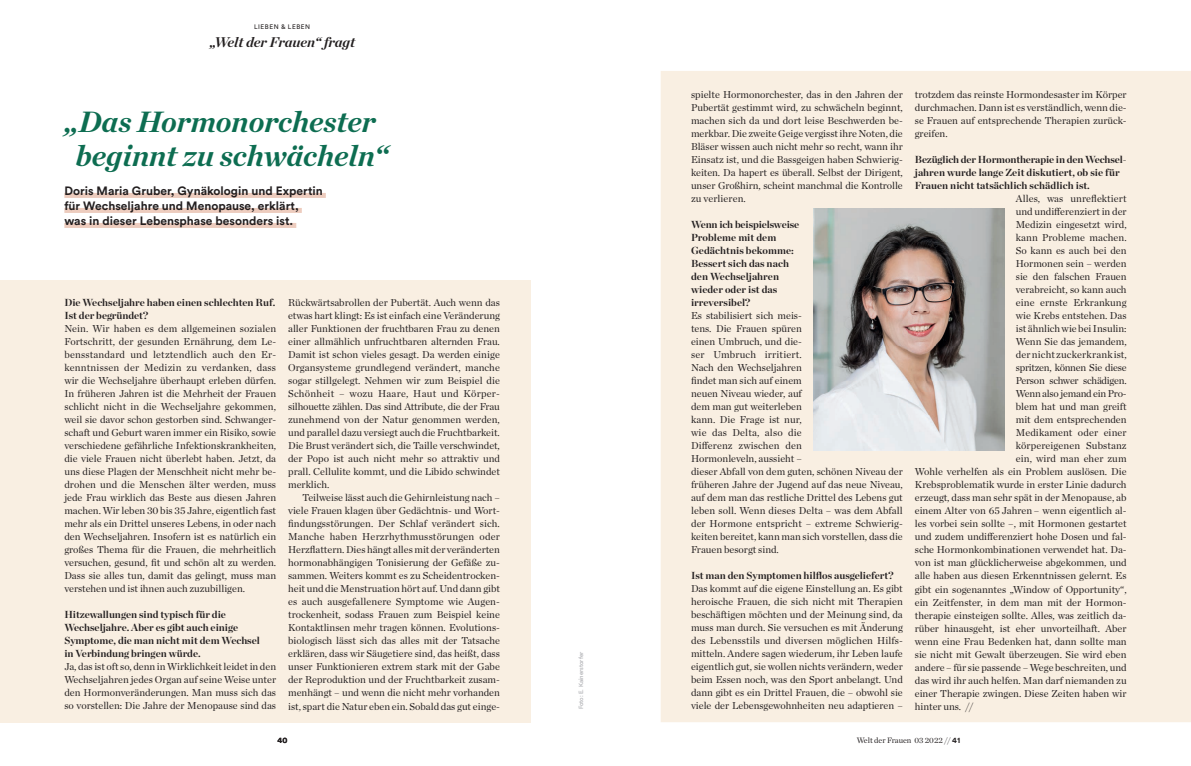
<style>
.page{position:relative;width:1191px;height:766px;background:#fff}
.page>*{position:absolute;margin:0;border:0;box-sizing:border-box;transform-origin:0 0}
.t1{font:italic 700 30px/34px "Chronicle Deck";color:#0d6d51;text-align:center}
.t2{font:italic 700 14px "Chronicle Display";color:#231f20}
.t3{font:700 12px/15px "Circular Pro";color:#231f20}
.t4{font:10.2px/13px "Chronicle Deck";color:#231f20;text-align:justify}
.t5{font:700 10.2px/13px "Chronicle Display";color:#231f20}
.t6{font:10.2px "Chronicle Deck";letter-spacing:-.025em;color:#231f20}
.t7{font:10.2px "Chronicle Deck";letter-spacing:.02em;color:#231f20}
.t8{font:10.2px "Chronicle Deck";letter-spacing:-.02em;color:#231f20}
.t9{font:8px "Chronicle Deck";color:#231f20}
.t10{font:700 8px "Circular Pro";color:#231f20}
.t11{font:6.5px "Circular Pro";letter-spacing:.085em;color:#231f20}
.t12{font:6px "Circular Pro";color:#a8a9ad}
.s1{font-family:"Circular Pro";font-weight:700}
</style>
<div class="page">
<div style="left:0;top:280px;width:530px;height:442px;background:#f9efe2"></div>
<div style="left:661px;top:71px;width:530px;height:651px;background:#f9efe2"></div>
<img style="left:813px;top:208px;width:191px;height:242px">
<div style="left:64px;top:193px;width:262px;height:5px;background:#edccbe"></div>
<div style="left:64px;top:208px;width:238px;height:5px;background:#edccbe"></div>
<div style="left:64px;top:223px;width:232px;height:5px;background:#edccbe"></div>
<p class="t11" style="left:254px;top:23px;width:58px">LIEBEN &amp; LEBEN</p>
<h2 class="t2" style="left:210px;top:30px;width:147px">„Welt der Frauen“ fragt</h2>
<h1 class="t1" style="left:64px;top:103px;width:326px">„Das Hormonorchester beginnt zu schwächeln“</h1>
<p class="t3" style="left:64px;top:183px;width:260px">Doris Maria Gruber, Gynäkologin und Expertin für Wechseljahre und Menopause, erklärt, was in dieser Lebensphase besonders ist.</p>
<p class="t5" style="left:64px;top:295px;width:212px">Die Wechseljahre haben einen schlechten Ruf.<br>Ist der begründet?</p>
<p class="t4" style="left:64px;top:321px;width:213px">Nein. Wir haben es dem allgemeinen sozialen Fortschritt, der gesunden Ernährung, dem Le&shy;bensstandard und letztendlich auch den Er&shy;kenntnissen der Medizin zu verdanken, dass wir die Wechseljahre überhaupt erleben dürfen.<br>In früheren Jahren ist die Mehrheit der Frauen schlicht nicht in die Wechseljahre gekommen, weil sie davor schon gestorben sind. Schwanger&shy;schaft und Geburt waren immer ein Risiko, sowie verschiedene gefährliche Infektionskrankheiten, die viele Frauen nicht überlebt haben. Jetzt, da uns diese Plagen der Menschheit nicht mehr be&shy;drohen und die Menschen älter werden, muss jede Frau wirklich das Beste aus diesen Jahren machen. Wir leben 30 bis 35 Jahre, eigentlich fast mehr als ein Drittel unseres Lebens, in oder nach den Wechsel jahren. Insofern ist es natürlich ein großes Thema für die Frauen, die mehrheitlich versuchen, gesund, fit und schön alt zu werden.<br>Dass sie alles tun, damit das gelingt, muss man verstehen und ist ihnen auch zuzubilligen.</p>
<p class="t5" style="left:64px;top:607px;width:197px">Hitzewallungen sind typisch für die Wechseljahre. Aber es gibt auch einige Symptome, die man nicht mit dem Wechsel in Verbindung bringen würde.</p>
<p class="t4" style="left:64px;top:659px;width:213px">Ja, das ist oft so, denn in Wirklichkeit leidet in den Wechseljahren jedes Organ auf seine Weise unter den Hormonveränderungen. Man muss sich das so vorstellen: Die Jahre der Menopause sind das</p>
<p class="t4" style="left:288px;top:295px;width:213px">Rückwärtsabrollen der Pubertät. Auch wenn das etwas hart klingt: Es ist einfach eine Veränderung aller Funktionen der fruchtbaren Frau zu denen einer allmählich unfruchtbaren alternden Frau.<br>Damit ist schon vieles gesagt. Da werden einige Organsysteme grundlegend verändert, manche sogar stillgelegt. Nehmen wir zum Beispiel die Schönheit – wozu Haare, Haut und Körper&shy;silhouette zählen. Das sind Attribute, die der Frau zunehmend von der Natur genommen werden, und parallel dazu versiegt auch die Fruchtbarkeit.<br>Die Brust verändert sich, die Taille verschwindet, der Popo ist auch nicht mehr so attraktiv und prall. Cellulite kommt, und die Libido schwindet merklich.</p>
<p class="t4" style="left:288px;top:490px;width:213px;text-indent:14px">Teilweise lässt auch die Gehirnleistung nach – viele Frauen klagen über Gedächtnis- und Wort&shy;findungsstörungen. Der Schlaf verändert sich.<br>Manche haben Herzrhythmusstörungen oder Herzflattern. Dies hängt alles mit der veränderten hormonabhängigen Tonisierung der Gefäße zu&shy;sammen. Weiters kommt es zu Scheidentrocken&shy;heit und die Menstruation hört auf. Und dann gibt es auch ausgefallenere Symptome wie Augen&shy;trockenheit, sodass Frauen zum Beispiel keine Kontaktlinsen mehr tragen können. Evolutions&shy;biologisch lässt sich das alles mit der Tatsache erklären, dass wir Säugetiere sind, das heißt, dass unser Funktionieren extrem stark mit der Gabe der Reproduktion und der Fruchtbarkeit zusam&shy;menhängt – und wenn die nicht mehr vorhanden ist, spart die Natur eben ein. Sobald das gut einge-</p>
<p class="t12" style="left:577px;top:709px;width:59px;rotate:-90deg">Foto: E. Kainerstorfer</p>
<p class="t4" style="left:691px;top:87px;width:213px">spielte Hormonorchester, das in den Jahren der Pubertät gestimmt wird, zu schwächeln beginnt, machen sich da und dort leise Beschwerden be&shy;merkbar. Die zweite Geige vergisst ihre Noten, die Bläser wissen auch nicht mehr so recht, wann ihr Einsatz ist, und die Bassgeigen haben Schwierig&shy;keiten. Da hapert es überall. Selbst der Dirigent, unser Großhirn, scheint manchmal die Kontrolle zu verlieren.</p>
<p class="t5" style="left:691px;top:217px;width:110px">Wenn ich beispielsweise<br>Probleme mit dem<br>Gedächtnis bekomme:<br>Bessert sich das nach den Wechseljahren wieder oder ist das irreversibel?</p>
<p class="t4" style="left:691px;top:308px;width:213px;text-align:left">Es stabilisiert sich meis-<br>tens. Die Frauen spüren<br>einen Umbruch, und die-<br>ser Umbruch irritiert.<br>Nach den Wechseljahren<br>findet man sich auf einem<br>neuen Niveau wieder, auf<br>dem man gut weiterleben<br>kann. Die Frage ist nur,<br>wie das Delta, also die<br>Differenz zwischen den<br>Hormonleveln, aussieht –<br>dieser Abfall von dem guten, schönen Niveau der früheren Jahre der Jugend auf das neue Niveau, auf dem man das restliche Drittel des Lebens gut leben soll. Wenn dieses Delta – was dem Abfall der Hormone entspricht – extreme Schwierig&shy;keiten bereitet, kann man sich vorstellen, dass die<br>Frauen besorgt sind.</p>
<p class="t5" style="left:691px;top:568px;width:204px">Ist man den Symptomen hilflos ausgeliefert?</p>
<p class="t4" style="left:691px;top:581px;width:213px">Das kommt auf die eigene Einstellung an. Es gibt heroische Frauen, die sich nicht mit Therapien beschäftigen möchten und der Meinung sind, da muss man durch. Sie versuchen es mit Änderung des Lebensstils und diversen möglichen Hilfs&shy;mitteln. Andere sagen wiederum, ihr Leben laufe eigentlich gut, sie wollen nichts verändern, weder beim Essen noch, was den Sport anbelangt. Und dann gibt es ein Drittel Frauen, die – obwohl sie viele der Lebensgewohnheiten neu adaptieren –</p>
<p class="t4" style="left:915px;top:87px;width:213px">trotzdem das reinste Hormondesaster im Körper durchmachen. Dann ist es verständlich, wenn die&shy;se Frauen auf entsprechende Therapien zurück&shy;greifen.</p>
<p class="t5" style="left:915px;top:152px;width:213px">Bezüglich der Hormontherapie in den Wechsel&shy;jahren wurde lange Zeit diskutiert, ob sie für<br>Frauen nicht tatsächlich schädlich ist.</p>
<p class="t4" style="left:1015px;top:191px;width:112px">Alles, was unreflektiert</p>
<p class="t4" style="left:1015px;top:204px;width:112px">und undifferenziert in der</p>
<p class="t4" style="left:1015px;top:217px;width:112px">Medizin eingesetzt wird,</p>
<p class="t4" style="left:1015px;top:230px;width:112px">kann Probleme machen.</p>
<p class="t4" style="left:1015px;top:243px;width:112px">So kann es auch bei den</p>
<p class="t4" style="left:1015px;top:256px;width:112px">Hormonen sein – werden</p>
<p class="t4" style="left:1015px;top:269px;width:112px">sie den falschen Frauen</p>
<p class="t4" style="left:1015px;top:282px;width:112px">verabreicht, so kann auch</p>
<p class="t4" style="left:1015px;top:295px;width:112px">eine ernste Erkrankung</p>
<p class="t4" style="left:1015px;top:308px;width:112px">wie Krebs entstehen. Das</p>
<p class="t4" style="left:1015px;top:321px;width:112px">ist ähnlich wie bei Insulin:</p>
<p class="t4" style="left:1015px;top:334px;width:112px">Wenn Sie das jemandem,</p>
<p class="t7" style="left:1015px;top:347px;width:112px">der nicht zuckerkrank ist,</p>
<p class="t6" style="left:1015px;top:360px;width:112px">spritzen, können Sie diese</p>
<p class="t6" style="left:1015px;top:373px;width:112px">Person schwer schädigen.</p>
<p class="t8" style="left:1015px;top:386px;width:112px">Wenn also jemand ein Pro-</p>
<p class="t4" style="left:1015px;top:399px;width:112px">blem hat und man greift</p>
<p class="t4" style="left:1015px;top:412px;width:112px">mit dem entsprechenden</p>
<p class="t4" style="left:1015px;top:425px;width:112px">Medikament oder einer</p>
<p class="t4" style="left:1015px;top:438px;width:112px">körpereigenen Substanz</p>
<p class="t4" style="left:1015px;top:451px;width:112px">ein, wird man eher zum</p>
<p class="t4" style="left:915px;top:464px;width:213px">Wohle verhelfen als ein Problem auslösen. Die</p>
<p class="t4" style="left:915px;top:477px;width:213px">Krebsproblematik wurde in erster Linie dadurch</p>
<p class="t4" style="left:915px;top:490px;width:213px">erzeugt, dass man sehr spät in der Menopause, ab</p>
<p class="t4" style="left:915px;top:503px;width:213px">einem Alter von 65 Jahren – wenn eigentlich al-</p>
<p class="t4" style="left:915px;top:516px;width:213px">les vorbei sein sollte –, mit Hormonen gestartet</p>
<p class="t4" style="left:915px;top:529px;width:213px">und zudem undifferenziert hohe Dosen und fal-</p>
<p class="t4" style="left:915px;top:542px;width:213px">sche Hormonkombinationen verwendet hat. Da-</p>
<p class="t4" style="left:915px;top:555px;width:213px">von ist man glücklicherweise abgekommen, und</p>
<p class="t4" style="left:915px;top:568px;width:213px">alle haben aus diesen Erkenntnissen gelernt. Es</p>
<p class="t4" style="left:915px;top:581px;width:213px">gibt ein sogenanntes „Window of Opportunity“,</p>
<p class="t4" style="left:915px;top:594px;width:213px">ein Zeitfenster, in dem man mit der Hormon-</p>
<p class="t4" style="left:915px;top:607px;width:213px">therapie einsteigen sollte. Alles, was zeitlich da-</p>
<p class="t4" style="left:915px;top:620px;width:213px">rüber hinausgeht, ist eher unvorteilhaft. Aber</p>
<p class="t4" style="left:915px;top:633px;width:213px">wenn eine Frau Bedenken hat, dann sollte man</p>
<p class="t4" style="left:915px;top:646px;width:213px">sie nicht mit Gewalt überzeugen. Sie wird eben</p>
<p class="t4" style="left:915px;top:659px;width:213px">andere – für sie passende – Wege beschreiten, und</p>
<p class="t4" style="left:915px;top:672px;width:213px">das wird ihr auch helfen. Man darf niemanden zu</p>
<p class="t4" style="left:915px;top:685px;width:213px">einer Therapie zwingen. Diese Zeiten haben wir</p>
<p class="t4" style="left:915px;top:698px;width:60px">hinter uns. //</p>
<p class="t10" style="left:277px;top:734px;width:12px">40</p>
<p class="t9" style="left:856px;top:734px;width:105px">Welt der Frauen 03 2022 // <span class="s1">41</span></p>
</div>
